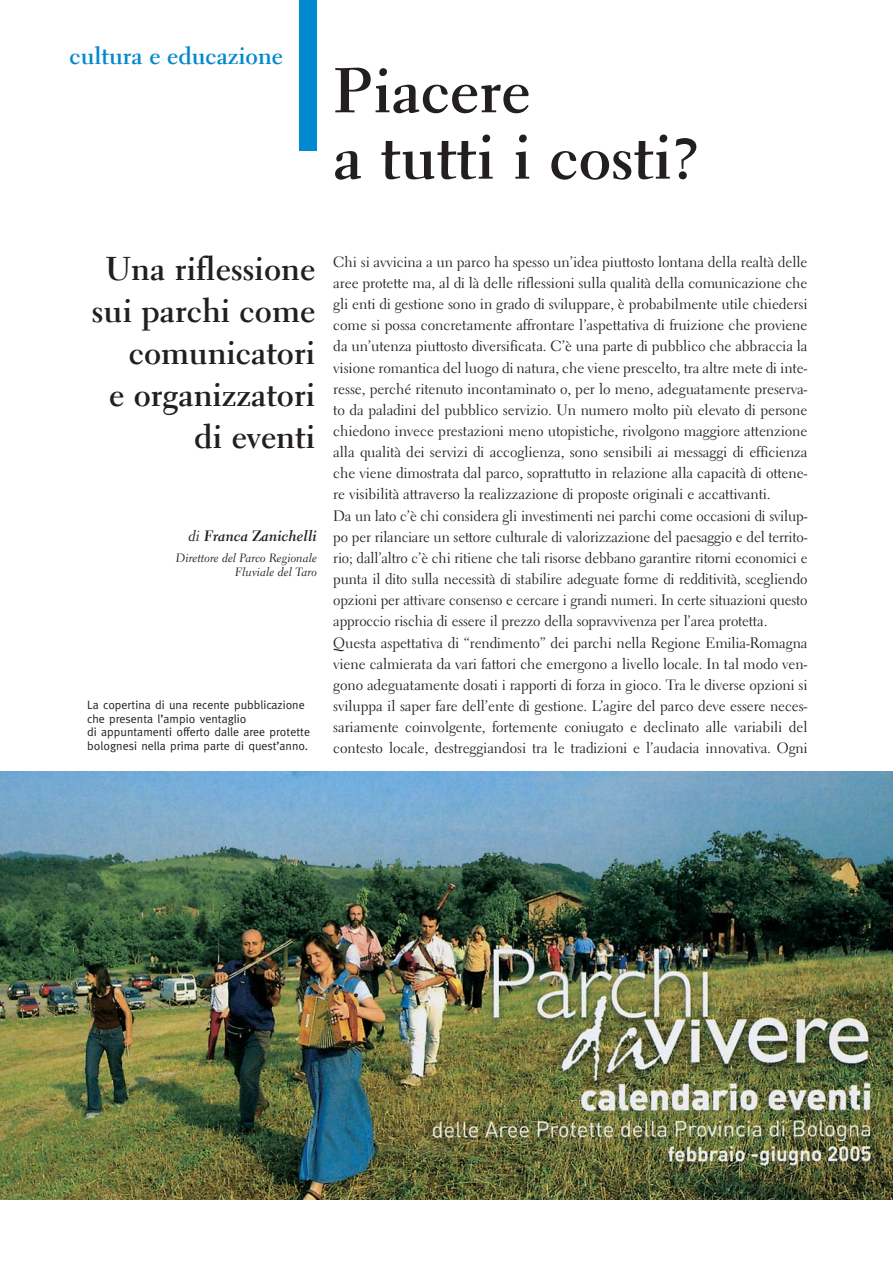
<style>
.page{position:relative;width:893px;height:1263px;background:#fff}
.page>*{position:absolute;margin:0;border:0;box-sizing:border-box;transform-origin:0 0}
.t1{font:700 63px/66.4px "Electra LH";color:#231f20}
.t2{font:700 33px/42px "Electra LH";color:#231f20;text-align:right}
.t3{font:700 24px "Electra LH";color:#0089cf}
.t4{font:15px/21.1px "Electra LH";letter-spacing:-.005em;color:#231f20}
.t5{font:15px "Electra LH Bold Cursive";color:#231f20}
.t6{font:12px/13.5px "Meta";color:#231f20}
.t7{font:12px/14.4px "Electra LH Cursive";color:#231f20;text-align:right}
.s1{font-family:"Electra LH Cursive"}
</style>
<div class="page">
<div style="left:300px;top:0;width:17px;height:150px;background:#0089cf"></div>
<img style="left:0;top:772px;width:892px;height:427px">
<h3 class="t3" style="left:70px;top:46px;width:215px">cultura e educazione</h3>
<h1 class="t1" style="left:333px;top:64px;width:368px">Piacere<br>a tutti i costi?</h1>
<h2 class="t2" style="left:92px;top:251px;width:225px">Una riflessione sui parchi come comunicatori<br>e organizzatori di eventi</h2>
<p class="t5" style="left:188px;top:530px;width:130px"><span class="s1">di</span> Franca Zanichelli</p>
<p class="t7" style="left:176px;top:551px;width:142px">Direttore del Parco Regionale<br>Fluviale del Taro</p>
<p class="t6" style="left:87px;top:699px;width:224px">La copertina di una recente pubblicazione che presenta l’ampio ventaglio<br>di appuntamenti offerto dalle aree protette bolognesi nella prima parte di quest’anno.</p>
<p class="t4" style="left:333px;top:253px;width:475px">Chi si avvicina a un parco ha spesso un’idea piuttosto lontana della realtà delle aree protette ma, al di là delle riflessioni sulla qualità della comunicazione che gli enti di gestione sono in grado di sviluppare, è probabilmente utile chiedersi come si possa concretamente affrontare l’aspettativa di fruizione che proviene da un’utenza piuttosto diversificata. C’è una parte di pubblico che abbraccia la visione romantica del luogo di natura, che viene prescelto, tra altre mete di inte&shy;resse, perché ritenuto incontaminato o, per lo meno, adeguatamente preserva&shy;to da paladini del pubblico servizio. Un numero molto più elevato di persone chiedono invece prestazioni meno utopistiche, rivolgono maggiore attenzione alla qualità dei servizi di accoglienza, sono sensibili ai messaggi di efficienza che viene dimostrata dal parco, soprattutto in relazione alla capacità di ottene&shy;re visibilità attraverso la realizzazione di proposte originali e accattivanti.<br>Da un lato c’è chi considera gli investimenti nei parchi come occasioni di svilup&shy;po per rilanciare un settore culturale di valorizzazione del paesaggio e del territo&shy;rio; dall’altro c’è chi ritiene che tali risorse debbano garantire ritorni economici e punta il dito sulla necessità di stabilire adeguate forme di redditività, scegliendo opzioni per attivare consenso e cercare i grandi numeri. In certe situazioni questo approccio rischia di essere il prezzo della sopravvivenza per l’area protetta.<br>Questa aspettativa di “rendimento” dei parchi nella Regione Emilia-Romagna viene calmierata da vari fattori che emergono a livello locale. In tal modo ven&shy;gono adeguatamente dosati i rapporti di forza in gioco. Tra le diverse opzioni si sviluppa il saper fare dell’ente di gestione. L’agire del parco deve essere neces&shy;sariamente coinvolgente, fortemente coniugato e declinato alle variabili del contesto locale, destreggiandosi tra le tradizioni e l’audacia innovativa. Ogni</p>
</div>
